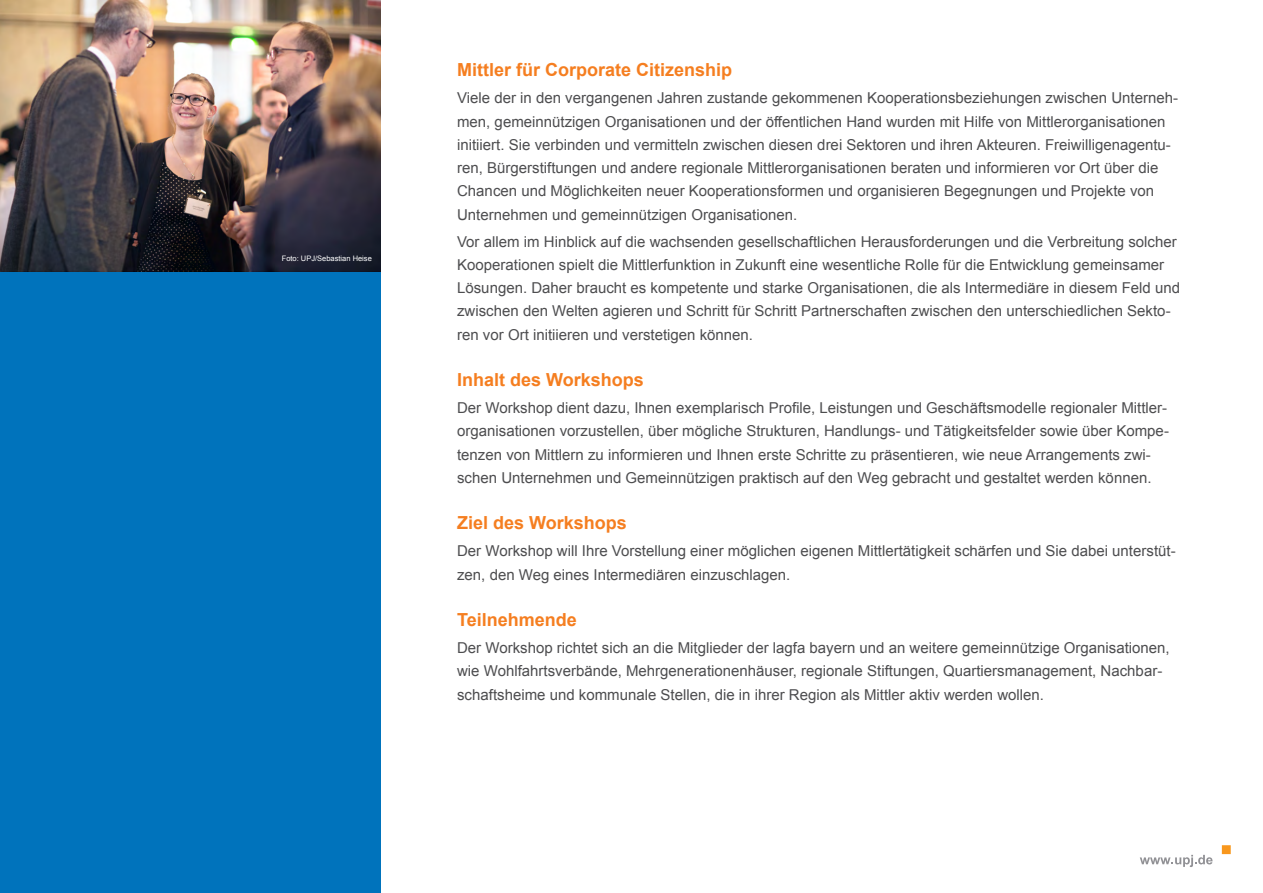
<style>
.page{position:relative;width:1263px;height:893px;background:#fff}
.page>*{position:absolute;margin:0;border:0;box-sizing:border-box;transform-origin:0 0}
.t1{font:700 18px "Arial";color:#f57e20}
.t2{font:15px/23.2px "Arial";color:#4d4d4f}
.t3{font:7.5px "Arial";color:#fff}
</style>
<div class="page">
<svg style="left:1140px;top:855px;width:72px;height:12px"></svg>
<div style="left:1222px;top:845px;width:9px;height:9px;background:#f8971d"></div>
<div style="left:0;top:0;width:381px;height:893px;background:#0073bc"></div>
<img style="left:0;top:0;width:381px;height:271px">
<p class="t3" style="left:282px;top:253px;width:92px">Foto: UPJ/Sebastian Heise</p>
<p class="t1" style="left:457px;top:58px;width:277px">Mittler für Corporate Citizenship</p>
<p class="t2" style="left:457px;top:87px;width:723px">Viele der in den vergangenen Jahren zustande gekommenen Kooperationsbeziehungen zwischen Unterneh&shy;men, gemeinnützigen Organisationen und der öffentlichen Hand wurden mit Hilfe von Mittlerorganisationen initiiert. Sie verbinden und vermitteln zwischen diesen drei Sektoren und ihren Akteuren. Freiwilligenagentu&shy;ren, Bürgerstiftungen und andere regionale Mittlerorganisationen beraten und informieren vor Ort über die Chancen und Möglichkeiten neuer Kooperationsformen und organisieren Begegnungen und Projekte von Unternehmen und gemeinnützigen Organisationen.</p>
<p class="t2" style="left:457px;top:230px;width:724px">Vor allem im Hinblick auf die wachsenden gesellschaftlichen Herausforderungen und die Verbreitung solcher Kooperationen spielt die Mittlerfunktion in Zukunft eine wesentliche Rolle für die Entwicklung gemeinsamer Lösungen. Daher braucht es kompetente und starke Organisationen, die als Intermediäre in diesem Feld und zwischen den Welten agieren und Schritt für Schritt Partnerschaften zwischen den unterschiedlichen Sekto&shy;ren vor Ort initiieren und verstetigen können.</p>
<p class="t1" style="left:457px;top:368px;width:188px">Inhalt des Workshops</p>
<p class="t2" style="left:457px;top:396px;width:713px">Der Workshop dient dazu, Ihnen exemplarisch Profile, Leistungen und Geschäftsmodelle regionaler Mittler&shy;organisationen vorzustellen, über mögliche Strukturen, Handlungs- und Tätigkeitsfelder sowie über Kompe&shy;tenzen von Mittlern zu informieren und Ihnen erste Schritte zu präsentieren, wie neue Arrangements zwi&shy;schen Unternehmen und Gemeinnützigen praktisch auf den Weg gebracht und gestaltet werden können.</p>
<p class="t1" style="left:457px;top:511px;width:171px">Ziel des Workshops</p>
<p class="t2" style="left:457px;top:540px;width:720px">Der Workshop will Ihre Vorstellung einer möglichen eigenen Mittlertätigkeit schärfen und Sie dabei unterstüt&shy;zen, den Weg eines Intermediären einzuschlagen.</p>
<p class="t1" style="left:457px;top:608px;width:121px">Teilnehmende</p>
<p class="t2" style="left:457px;top:636px;width:714px">Der Workshop richtet sich an die Mitglieder der lagfa bayern und an weitere gemeinnützige Organisationen, wie Wohlfahrtsverbände, Mehrgenerationenhäuser, regionale Stiftungen, Quartiersmanagement, Nachbar&shy;schaftsheime und kommunale Stellen, die in ihrer Region als Mittler aktiv werden wollen.</p>
</div>
